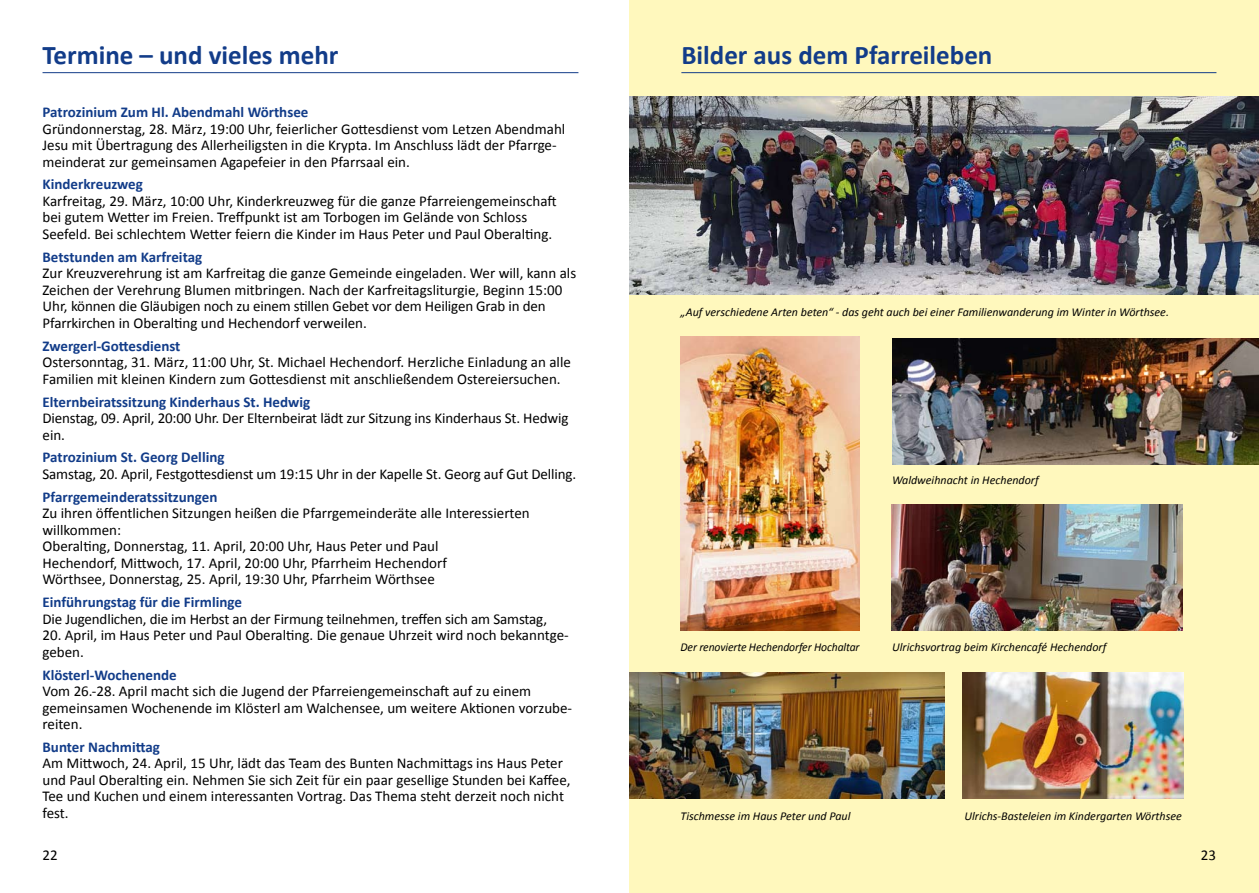
<style>
.page{position:relative;width:1259px;height:893px;background:#fff}
.page>*{position:absolute;margin:0;border:0;box-sizing:border-box;transform-origin:0 0}
.t1{font:700 27px "Calibri";color:#123c89}
.t2{font:15px/16.5px "Calibri";color:#000}
.t3{font:700 15px "Calibri";color:#123c89}
.t4{font:italic 12px "Calibri";color:#000}
</style>
<div class="page">
<hr style="left:43px;top:72px;width:535px;height:1px;background:#123c89">
<div style="left:629px;top:0;width:630px;height:893px;background:#fff8bd"></div>
<hr style="left:681px;top:72px;width:535px;height:1px;background:#123c89">
<img style="left:629px;top:97px;width:630px;height:198px">
<img style="left:680px;top:337px;width:179px;height:294px">
<img style="left:892px;top:338px;width:367px;height:126px">
<img style="left:963px;top:673px;width:220px;height:126px">
<img style="left:629px;top:673px;width:316px;height:126px">
<img style="left:891px;top:505px;width:291px;height:126px">
<h1 class="t1" style="left:43px;top:38px;width:297px">Termine – und vieles mehr</h1>
<h1 class="t1" style="left:681px;top:38px;width:312px">Bilder aus dem Pfarreileben</h1>
<p class="t3" style="left:43px;top:103px;width:267px">Patrozinium Zum Hl. Abendmahl Wörthsee</p>
<p class="t2" style="left:43px;top:120px;width:524px">Gründonnerstag, 28. März, 19:00 Uhr, feierlicher Gottesdienst vom Letzen Abendmahl<br>Jesu mit Übertragung des Allerheiligsten in die Krypta. Im Anschluss lädt der Pfarrge&shy;meinderat zur gemeinsamen Agapefeier in den Pfarrsaal ein.</p>
<p class="t3" style="left:43px;top:175px;width:102px">Kinderkreuzweg</p>
<p class="t2" style="left:43px;top:192px;width:516px">Karfreitag, 29. März, 10:00 Uhr, Kinderkreuzweg für die ganze Pfarreiengemeinschaft bei gutem Wetter im Freien. Treffpunkt ist am Torbogen im Gelände von Schloss<br>Seefeld. Bei schlechtem Wetter feiern die Kinder im Haus Peter und Paul Oberalting.</p>
<p class="t3" style="left:43px;top:248px;width:161px">Betstunden am Karfreitag</p>
<p class="t2" style="left:43px;top:264px;width:535px">Zur Kreuzverehrung ist am Karfreitag die ganze Gemeinde eingeladen. Wer will, kann als Zeichen der Verehrung Blumen mitbringen. Nach der Karfreitagsliturgie, Beginn 15:00<br>Uhr, können die Gläubigen noch zu einem stillen Gebet vor dem Heiligen Grab in den Pfarrkirchen in Oberalting und Hechendorf verweilen.</p>
<p class="t3" style="left:43px;top:336px;width:139px">Zwergerl-Gottesdienst</p>
<p class="t2" style="left:43px;top:353px;width:530px">Ostersonntag, 31. März, 11:00 Uhr, St. Michael Hechendorf. Herzliche Einladung an alle<br>Familien mit kleinen Kindern zum Gottesdienst mit anschließendem Ostereiersuchen.</p>
<p class="t3" style="left:43px;top:392px;width:269px">Elternbeiratssitzung Kinderhaus St. Hedwig</p>
<p class="t2" style="left:43px;top:409px;width:527px">Dienstag, 09. April, 20:00 Uhr. Der Elternbeirat lädt zur Sitzung ins Kinderhaus St. Hedwig ein.</p>
<p class="t3" style="left:43px;top:448px;width:183px">Patrozinium St. Georg Delling</p>
<p class="t2" style="left:43px;top:465px;width:535px">Samstag, 20. April, Festgottesdienst um 19:15 Uhr in der Kapelle St. Georg auf Gut Delling.</p>
<p class="t3" style="left:43px;top:488px;width:176px">Pfarrgemeinderatssitzungen</p>
<p class="t2" style="left:43px;top:504px;width:489px">Zu ihren öffentlichen Sitzungen heißen die Pfarrgemeinderäte alle Interessierten willkommen:<br>Oberalting, Donnerstag, 11. April, 20:00 Uhr, Haus Peter und Paul<br>Hechendorf, Mittwoch, 17. April, 20:00 Uhr, Pfarrheim Hechendorf<br>Wörthsee, Donnerstag, 25. April, 19:30 Uhr, Pfarrheim Wörthsee</p>
<p class="t3" style="left:43px;top:593px;width:201px">Einführungstag für die Firmlinge</p>
<p class="t2" style="left:43px;top:610px;width:506px">Die Jugendlichen, die im Herbst an der Firmung teilnehmen, treffen sich am Samstag,</p>
<p class="t2" style="left:43px;top:626px;width:528px">20. April, im Haus Peter und Paul Oberalting. Die genaue Uhrzeit wird noch bekanntge&shy;geben.</p>
<p class="t3" style="left:43px;top:665px;width:136px">Klösterl-Wochenende</p>
<p class="t2" style="left:43px;top:682px;width:531px">Vom 26.-28. April macht sich die Jugend der Pfarreiengemeinschaft auf zu einem gemeinsamen Wochenende im Klösterl am Walchensee, um weitere Aktionen vorzube&shy;reiten.</p>
<p class="t3" style="left:43px;top:738px;width:119px">Bunter Nachmittag</p>
<p class="t2" style="left:43px;top:754px;width:529px">Am Mittwoch, 24. April, 15 Uhr, lädt das Team des Bunten Nachmittags ins Haus Peter und Paul Oberalting ein. Nehmen Sie sich Zeit für ein paar gesellige Stunden bei Kaffee, Tee und Kuchen und einem interessanten Vortrag. Das Thema steht derzeit noch nicht fest.</p>
<p class="t2" style="left:43px;top:846px;width:17px">22</p>
<p class="t4" style="left:680px;top:305px;width:490px">„Auf verschiedene Arten beten“ - das geht auch bei einer Familienwanderung im Winter in Wörthsee.</p>
<p class="t4" style="left:892px;top:472px;width:148px">Waldweihnacht in Hechendorf</p>
<p class="t4" style="left:680px;top:639px;width:181px">Der renovierte Hechendorfer Hochaltar</p>
<p class="t4" style="left:892px;top:640px;width:216px">Ulrichsvortrag beim Kirchencafé Hechendorf</p>
<p class="t4" style="left:680px;top:809px;width:171px">Tischmesse im Haus Peter und Paul</p>
<p class="t4" style="left:964px;top:809px;width:219px">Ulrichs-Basteleien im Kindergarten Wörthsee</p>
<p class="t2" style="left:1200px;top:846px;width:17px">23</p>
</div>
